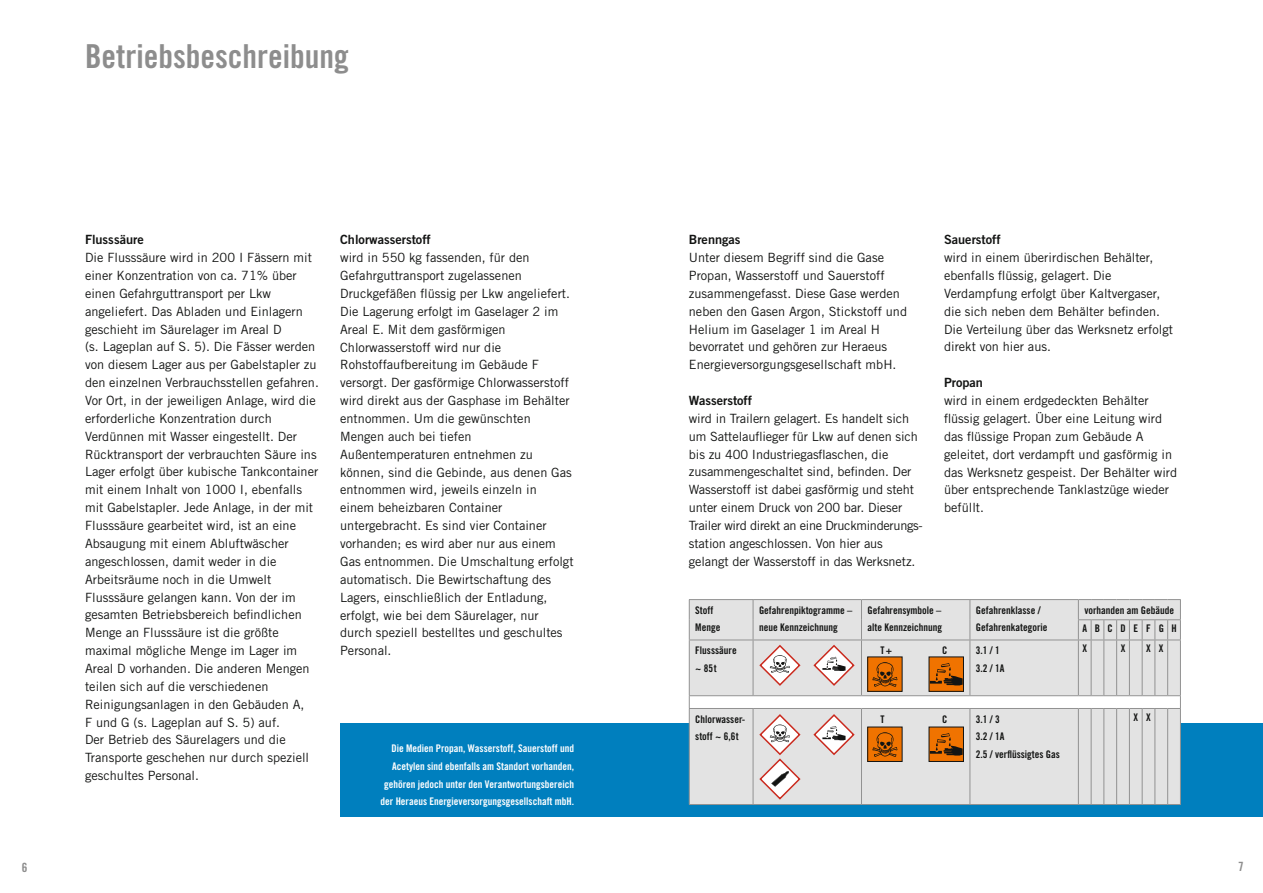
<style>
.page{position:relative;width:1263px;height:893px;background:#fff}
.page>*{position:absolute;margin:0;border:0;box-sizing:border-box;transform-origin:0 0}
.t1{font:33px "Trade Gothic Bold Cond Twenty";color:#8d8d8d}
.t2{font:12.75px/17.9px "Trade Gothic";color:#131413}
.t3{font:12.75px "Trade Gothic Bold Two";color:#131413}
.t4{font:12.75px "Trade Gothic Bold Cond Twenty";color:#8d8d8d}
.t5{font:10.5px/17.9px "Trade Gothic Bold Cond Twenty";color:#131413}
.t6{font:10.5px/17.9px "Trade Gothic Bold Cond Twenty";color:#fff;text-align:right}
</style>
<div class="page">
<div style="left:340px;top:723px;width:923px;height:93px;background:#007fbe"></div>
<div style="left:690px;top:600px;width:490px;height:95px;background:#e3e3e3"></div>
<hr style="left:689px;top:599px;width:64px;height:1px;background:#929292">
<hr style="left:753px;top:599px;width:108px;height:1px;background:#929292">
<hr style="left:861px;top:599px;width:109px;height:1px;background:#929292">
<hr style="left:970px;top:599px;width:108px;height:1px;background:#929292">
<svg style="left:689px;top:600px;width:1px;height:40px"></svg>
<svg style="left:969px;top:600px;width:1px;height:40px"></svg>
<hr style="left:689px;top:640px;width:64px;height:1px;background:#929292">
<hr style="left:689px;top:640px;width:1px;height:55px;background:#929292">
<hr style="left:753px;top:640px;width:108px;height:1px;background:#929292">
<hr style="left:753px;top:640px;width:1px;height:55px;background:#929292">
<hr style="left:861px;top:640px;width:109px;height:1px;background:#929292">
<hr style="left:861px;top:640px;width:1px;height:55px;background:#929292">
<hr style="left:970px;top:640px;width:108px;height:1px;background:#929292">
<hr style="left:969px;top:640px;width:1px;height:55px;background:#929292">
<hr style="left:1078px;top:640px;width:1px;height:55px;background:#929292">
<hr style="left:1091px;top:640px;width:1px;height:55px;background:#929292">
<hr style="left:1103px;top:640px;width:1px;height:55px;background:#929292">
<hr style="left:1116px;top:640px;width:1px;height:55px;background:#929292">
<hr style="left:1129px;top:640px;width:1px;height:55px;background:#929292">
<hr style="left:1142px;top:640px;width:1px;height:55px;background:#929292">
<hr style="left:1154px;top:640px;width:1px;height:55px;background:#929292">
<svg style="left:1078px;top:599px;width:103px;height:42px;background:#d9d9d9"></svg>
<hr style="left:1167px;top:640px;width:1px;height:55px;background:#929292">
<hr style="left:1180px;top:640px;width:1px;height:55px;background:#929292">
<div style="left:929px;top:657px;width:34px;height:34px;background:#f07300"></div>
<svg style="left:931px;top:663px;width:31px;height:22px"></svg>
<div style="left:868px;top:657px;width:34px;height:34px;background:#f07300"></div>
<svg style="left:872px;top:662px;width:25px;height:25px"></svg>
<svg style="left:753px;top:600px;width:49px;height:87px;background:#dfd9d8"></svg>
<svg style="left:812px;top:600px;width:50px;height:87px;background:#ded8d8"></svg>
<svg style="left:689px;top:695px;width:492px;height:110px;background:#dfd9d5"></svg>
<h1 class="t1" style="left:85px;top:36px;width:265px">Betriebsbeschreibung</h1>
<p class="t3" style="left:85px;top:232px;width:60px">Flusssäure</p>
<p class="t2" style="left:85px;top:248px;width:235px">Die Flusssäure wird in 200 I Fässern mit einer Konzentration von ca. 71% über einen Gefahrguttransport per Lkw angeliefert. Das Abladen und Einlagern geschieht im Säurelager im Areal D<br>(s. Lageplan auf S. 5). Die Fässer werden von diesem Lager aus per Gabelstapler zu den einzelnen Verbrauchsstellen gefahren.<br>Vor Ort, in der jeweiligen Anlage, wird die erforderliche Konzentration durch Verdünnen mit Wasser eingestellt. Der Rücktransport der verbrauchten Säure ins Lager erfolgt über kubische Tankcontainer mit einem Inhalt von 1000 I, ebenfalls mit Gabelstapler. Jede Anlage, in der mit Flusssäure gearbeitet wird, ist an eine Absaugung mit einem Abluftwäscher angeschlossen, damit weder in die Arbeitsräume noch in die Umwelt Flusssäure gelangen kann. Von der im gesamten Betriebsbereich befindlichen Menge an Flusssäure ist die größte maximal mögliche Menge im Lager im Areal D vorhanden. Die anderen Mengen teilen sich auf die verschiedenen Reinigungsanlagen in den Gebäuden A,<br>F und G (s. Lageplan auf S. 5) auf.<br>Der Betrieb des Säurelagers und die Transporte geschehen nur durch speziell geschultes Personal.</p>
<p class="t3" style="left:340px;top:232px;width:92px">Chlorwasserstoff</p>
<p class="t2" style="left:340px;top:249px;width:235px">wird in 550 kg fassenden, für den Gefahrguttransport zugelassenen Druckgefäßen flüssig per Lkw angeliefert.<br>Die Lagerung erfolgt im Gaselager 2 im Areal E. Mit dem gasförmigen Chlorwasserstoff wird nur die Rohstoffaufbereitung im Gebäude F versorgt. Der gasförmige Chlorwasserstoff wird direkt aus der Gasphase im Behälter entnommen. Um die gewünschten Mengen auch bei tiefen Außentemperaturen entnehmen zu können, sind die Gebinde, aus denen Gas entnommen wird, jeweils einzeln in einem beheizbaren Container untergebracht. Es sind vier Container vorhanden; es wird aber nur aus einem Gas entnommen. Die Umschaltung erfolgt automatisch. Die Bewirtschaftung des Lagers, einschließlich der Entladung, erfolgt, wie bei dem Säurelager, nur durch speziell bestelltes und geschultes Personal.</p>
<p class="t6" style="left:380px;top:739px;width:195px">Die Medien Propan, Wasserstoff, Sauerstoff und Acetylen sind ebenfalls am Standort vorhanden, gehören jedoch unter den Verantwortungsbereich der Heraeus Energieversorgungsgesellschaft mbH.</p>
<p class="t3" style="left:689px;top:232px;width:53px">Brenngas</p>
<p class="t2" style="left:689px;top:248px;width:220px">Unter diesem Begriff sind die Gase Propan, Wasserstoff und Sauerstoff zusammengefasst. Diese Gase werden neben den Gasen Argon, Stickstoff und Helium im Gaselager 1 im Areal H bevorratet und gehören zur Heraeus Energieversorgungsgesellschaft mbH.</p>
<p class="t3" style="left:689px;top:392px;width:65px">Wasserstoff</p>
<p class="t2" style="left:689px;top:409px;width:235px">wird in Trailern gelagert. Es handelt sich um Sattelauflieger für Lkw auf denen sich bis zu 400 Industriegasflaschen, die zusammengeschaltet sind, befinden. Der Wasserstoff ist dabei gasförmig und steht unter einem Druck von 200 bar. Dieser Trailer wird direkt an eine Druckminderungs&shy;station angeschlossen. Von hier aus gelangt der Wasserstoff in das Werksnetz.</p>
<p class="t3" style="left:944px;top:232px;width:58px">Sauerstoff</p>
<p class="t2" style="left:944px;top:248px;width:230px">wird in einem überirdischen Behälter, ebenfalls flüssig, gelagert. Die Verdampfung erfolgt über Kaltvergaser, die sich neben dem Behälter befinden.<br>Die Verteilung über das Werksnetz erfolgt direkt von hier aus.</p>
<p class="t3" style="left:944px;top:375px;width:40px">Propan</p>
<p class="t2" style="left:944px;top:391px;width:235px">wird in einem erdgedeckten Behälter flüssig gelagert. Über eine Leitung wird das flüssige Propan zum Gebäude A geleitet, dort verdampft und gasförmig in das Werksnetz gespeist. Der Behälter wird über entsprechende Tanklastzüge wieder befüllt.</p>
<p class="t5" style="left:695px;top:601px;width:27px">Stoff<br>Menge</p>
<p class="t5" style="left:759px;top:601px;width:95px">Gefahrenpiktogramme – neue Kennzeichnung</p>
<p class="t5" style="left:867px;top:601px;width:76px">Gefahrensymbole – alte Kennzeichnung</p>
<p class="t5" style="left:976px;top:601px;width:73px">Gefahrenklasse /<br>Gefahrenkategorie</p>
<p class="t5" style="left:1082px;top:601px;width:96px;line-height:18.5px">vorhanden am Gebäude<br>ABCDEFGH</p>
<p class="t5" style="left:695px;top:641px;width:43px">Flusssäure ~ 85t</p>
<p class="t5" style="left:976px;top:641px;width:30px">3.1 / 1<br>3.2 / 1A</p>
<p class="t5" style="left:1082px;top:639px;width:6px">X</p>
<p class="t5" style="left:1121px;top:639px;width:6px">X</p>
<p class="t5" style="left:1146px;top:639px;width:19px">X X</p>
<p class="t5" style="left:880px;top:641px;width:13px">T+</p>
<p class="t5" style="left:942px;top:641px;width:7px">C</p>
<p class="t5" style="left:695px;top:710px;width:52px">Chlorwasser&shy;stoff ~ 6,6t</p>
<p class="t5" style="left:976px;top:710px;width:85px">3.1 / 3<br>3.2 / 1A<br>2.5 / verflüssigtes Gas</p>
<p class="t5" style="left:1133px;top:708px;width:19px">X X</p>
<p class="t5" style="left:880px;top:710px;width:6px">T</p>
<p class="t5" style="left:942px;top:710px;width:7px">C</p>
<p class="t4" style="left:22px;top:860px;width:7px">6</p>
<p class="t4" style="left:1238px;top:859px;width:7px">7</p>
</div>
